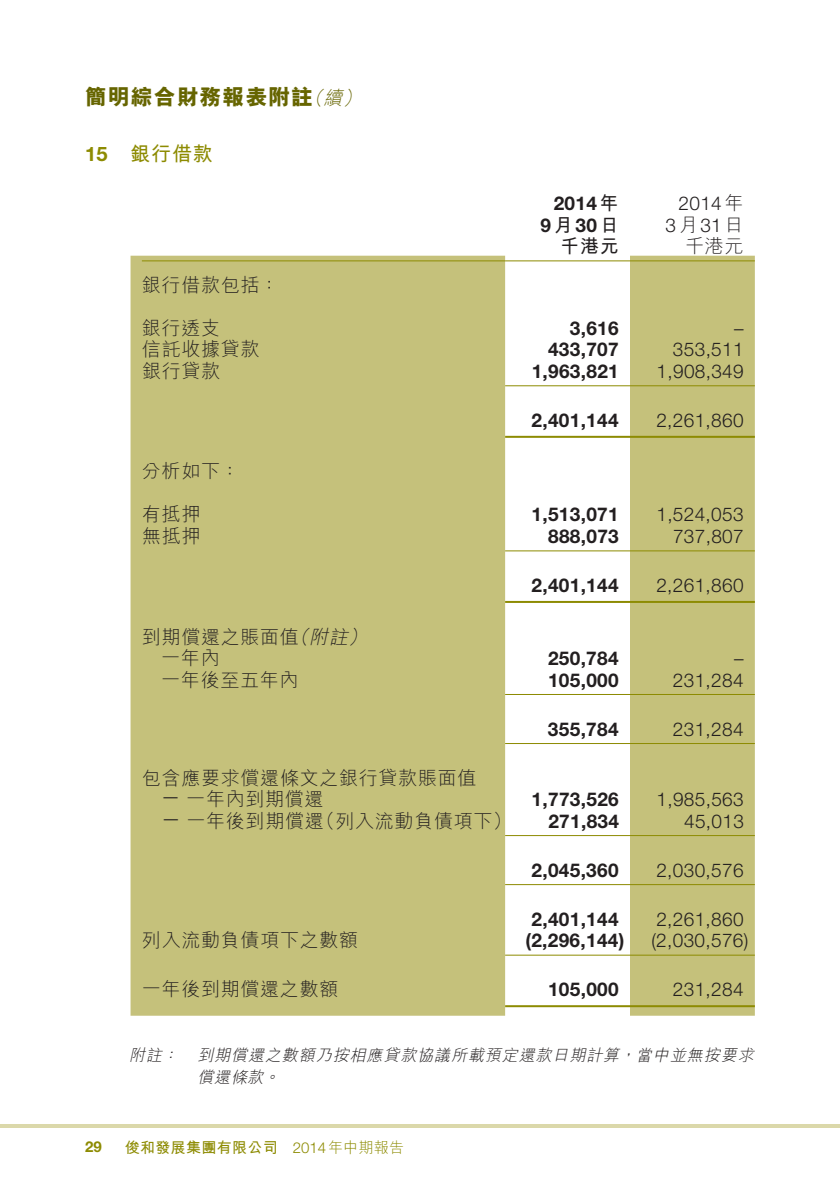
<style>
.page{position:relative;width:840px;height:1191px;background:#fff}
.page>*{position:absolute;margin:0;border:0;box-sizing:border-box;transform-origin:0 0}
.t1{font:800 22px "M Hei HK";letter-spacing:.04em;color:#666500}
.t2{font:700 20px "M Hei HK";color:#8d8b02}
.t3{font:700 20px "Helvetica Neue LT Std";color:#8d8b02}
.t4{font:700 19px/21.6px "Helvetica Neue LT Std";letter-spacing:.015em;color:#231f20;text-align:right}
.t5{font:300 19px/21.6px "Helvetica Neue LT Std";letter-spacing:.015em;color:#231f20;text-align:right}
.t6{font:300 19px "M Hei HK";letter-spacing:.035em;color:#231f20}
.t7{font:italic 300 19px "M Hei HK";color:#231f20}
.t8{font:italic 300 19px "M Hei HK";color:#666500}
.t9{font:700 19px "M Hei HK";color:#231f20}
.t10{font:italic 300 16px "M Hei HK";color:#231f20}
.t11{font:700 15px "M Hei HK";letter-spacing:.02em;color:#8d8b02}
.t12{font:300 15px "M Hei HK";letter-spacing:.02em;color:#8d8b02}
.t13{font:700 15px "Helvetica Neue LT Std";color:#8d8b02}
.s1{font-family:"M Hei HK"}
.s2{font-family:"Helvetica Neue LT Std"}
</style>
<div class="page">
<hr style="left:0;top:1124px;width:839px;height:4px;background:#dbd8aa">
<svg style="left:130px;top:256px;width:624px;height:759px;fill:#c5c17b"></svg>
<hr style="left:142px;top:260px;width:363px;height:1px;background:#8d8b02">
<hr style="left:505px;top:260px;width:124px;height:1px;background:#8d8b02">
<hr style="left:629px;top:260px;width:125px;height:1px;background:#8d8b02">
<hr style="left:505px;top:385px;width:124px;height:1px;background:#8d8b02">
<hr style="left:629px;top:385px;width:125px;height:1px;background:#8d8b02">
<hr style="left:505px;top:436px;width:124px;height:2px;background:#8d8b02">
<hr style="left:629px;top:436px;width:125px;height:2px;background:#8d8b02">
<hr style="left:505px;top:550px;width:124px;height:1px;background:#8d8b02">
<hr style="left:629px;top:550px;width:125px;height:1px;background:#8d8b02">
<hr style="left:505px;top:601px;width:124px;height:2px;background:#8d8b02">
<hr style="left:629px;top:601px;width:125px;height:2px;background:#8d8b02">
<hr style="left:505px;top:694px;width:124px;height:1px;background:#8d8b02">
<hr style="left:629px;top:694px;width:125px;height:1px;background:#8d8b02">
<hr style="left:505px;top:743px;width:124px;height:1px;background:#8d8b02">
<hr style="left:629px;top:743px;width:125px;height:1px;background:#8d8b02">
<hr style="left:505px;top:835px;width:124px;height:1px;background:#8d8b02">
<hr style="left:629px;top:835px;width:125px;height:1px;background:#8d8b02">
<hr style="left:505px;top:884px;width:124px;height:1px;background:#8d8b02">
<hr style="left:629px;top:884px;width:125px;height:1px;background:#8d8b02">
<hr style="left:505px;top:954px;width:124px;height:1px;background:#8d8b02">
<hr style="left:629px;top:954px;width:125px;height:1px;background:#8d8b02">
<hr style="left:505px;top:1005px;width:124px;height:2px;background:#8d8b02">
<hr style="left:629px;top:1005px;width:125px;height:2px;background:#8d8b02">
<p class="t1" style="left:85px;top:86px;width:229px">簡明綜合財務報表附註</p>
<p class="t2" style="left:130px;top:139px;width:84px">銀行借款</p>
<p class="t8" style="left:323px;top:88px;width:25px">續</p>
<p class="t8" style="left:304px;top:88px;width:25px">（</p>
<p class="t8" style="left:343px;top:88px;width:25px">(</p>
<p class="t3" style="left:85px;top:141px;width:24px">15</p>
<p class="t6" style="left:142px;top:275px;width:138px">銀行借款包括：</p>
<p class="t6" style="left:142px;top:318px;width:80px">銀行透支</p>
<p class="t6" style="left:142px;top:340px;width:119px">信託收據貸款</p>
<p class="t6" style="left:142px;top:361px;width:80px">銀行貸款</p>
<p class="t6" style="left:142px;top:462px;width:99px">分析如下：</p>
<p class="t6" style="left:142px;top:505px;width:60px">有抵押</p>
<p class="t6" style="left:142px;top:526px;width:60px">無抵押</p>
<p class="t7" style="left:289px;top:627px;width:25px">（</p>
<p class="t7" style="left:348px;top:627px;width:25px">(</p>
<p class="t7" style="left:309px;top:627px;width:44px">附註</p>
<p class="t6" style="left:142px;top:627px;width:158px">到期償還之賬面值</p>
<p class="t6" style="left:161px;top:648px;width:60px">一年內</p>
<p class="t6" style="left:161px;top:670px;width:139px">一年後至五年內</p>
<p class="t6" style="left:142px;top:768px;width:336px">包含應要求償還條文之銀行貸款賬面值</p>
<p class="t5" style="left:161px;top:785px;width:20px">—</p>
<p class="t5" style="left:161px;top:807px;width:20px">—</p>
<p class="t6" style="left:186px;top:789px;width:139px">一年內到期償還</p>
<p class="t6" style="left:316px;top:811px;width:197px">（列入流動負債項下(</p>
<p class="t6" style="left:186px;top:811px;width:139px">一年後到期償還</p>
<p class="t6" style="left:142px;top:930px;width:218px">列入流動負債項下之數額</p>
<p class="t6" style="left:142px;top:979px;width:198px">一年後到期償還之數額</p>
<p class="t4" style="left:540px;top:192px;width:80px">2014<span class="s1">年<br></span>9<span class="s1">月</span>30<span class="s1">日</span></p>
<p class="t5" style="left:665px;top:192px;width:80px">2014<span class="s1">年<br></span>3<span class="s1">月</span>31<span class="s1">日</span></p>
<p class="t6" style="left:684px;top:237px;width:60px">千港元</p>
<p class="t9" style="left:560px;top:232px;width:60px">千港元</p>
<p class="t4" style="left:569px;top:317px;width:50px">3,616</p>
<p class="t5" style="left:733px;top:317px;width:11px">–</p>
<p class="t4" style="left:547px;top:338px;width:72px">433,707</p>
<p class="t5" style="left:672px;top:338px;width:72px">353,511</p>
<p class="t4" style="left:531px;top:360px;width:89px">1,963,821</p>
<p class="t5" style="left:656px;top:360px;width:89px">1,908,349</p>
<p class="t4" style="left:531px;top:409px;width:89px">2,401,144</p>
<p class="t5" style="left:656px;top:409px;width:89px">2,261,860</p>
<p class="t4" style="left:531px;top:503px;width:89px">1,513,071</p>
<p class="t5" style="left:656px;top:503px;width:89px">1,524,053</p>
<p class="t4" style="left:548px;top:525px;width:72px">888,073</p>
<p class="t5" style="left:672px;top:525px;width:72px">737,807</p>
<p class="t4" style="left:531px;top:574px;width:89px">2,401,144</p>
<p class="t5" style="left:656px;top:574px;width:89px">2,261,860</p>
<p class="t4" style="left:547px;top:647px;width:72px">250,784</p>
<p class="t5" style="left:733px;top:647px;width:11px">–</p>
<p class="t4" style="left:547px;top:668px;width:72px">105,000</p>
<p class="t5" style="left:672px;top:668px;width:72px">231,284</p>
<p class="t4" style="left:547px;top:717px;width:72px">355,784</p>
<p class="t5" style="left:672px;top:717px;width:72px">231,284</p>
<p class="t4" style="left:531px;top:788px;width:89px">1,773,526</p>
<p class="t5" style="left:656px;top:788px;width:89px">1,985,563</p>
<p class="t4" style="left:548px;top:809px;width:72px">271,834</p>
<p class="t5" style="left:683px;top:809px;width:61px">45,013</p>
<p class="t4" style="left:531px;top:858px;width:89px">2,045,360</p>
<p class="t5" style="left:656px;top:858px;width:89px">2,030,576</p>
<p class="t4" style="left:531px;top:907px;width:89px">2,401,144</p>
<p class="t5" style="left:656px;top:907px;width:89px">2,261,860</p>
<p class="t4" style="left:525px;top:929px;width:100px">)2,296,144(</p>
<p class="t5" style="left:651px;top:929px;width:98px">)2,030,576(</p>
<p class="t4" style="left:547px;top:978px;width:72px">105,000</p>
<p class="t5" style="left:672px;top:978px;width:72px">231,284</p>
<p class="t13" style="left:85px;top:1137px;width:18px">29</p>
<p class="t10" style="left:129px;top:1046px;width:37px">附註</p>
<p class="t10" style="left:162px;top:1046px;width:21px">：</p>
<p class="t10" style="left:197px;top:1046px;width:426px">到期償還之數額乃按相應貸款協議所載預定還款日期計算</p>
<p class="t10" style="left:635px;top:1046px;width:122px">當中並無按要求</p>
<p class="t10" style="left:619px;top:1046px;width:21px">，</p>
<p class="t10" style="left:197px;top:1068px;width:71px">償還條款</p>
<p class="t10" style="left:263px;top:1068px;width:21px">。</p>
<p class="t11" style="left:125px;top:1137px;width:154px">俊和發展集團有限公司</p>
<p class="t12" style="left:292px;top:1140px;width:113px"><span class="s2">2014</span>年中期報告</p>
</div>
